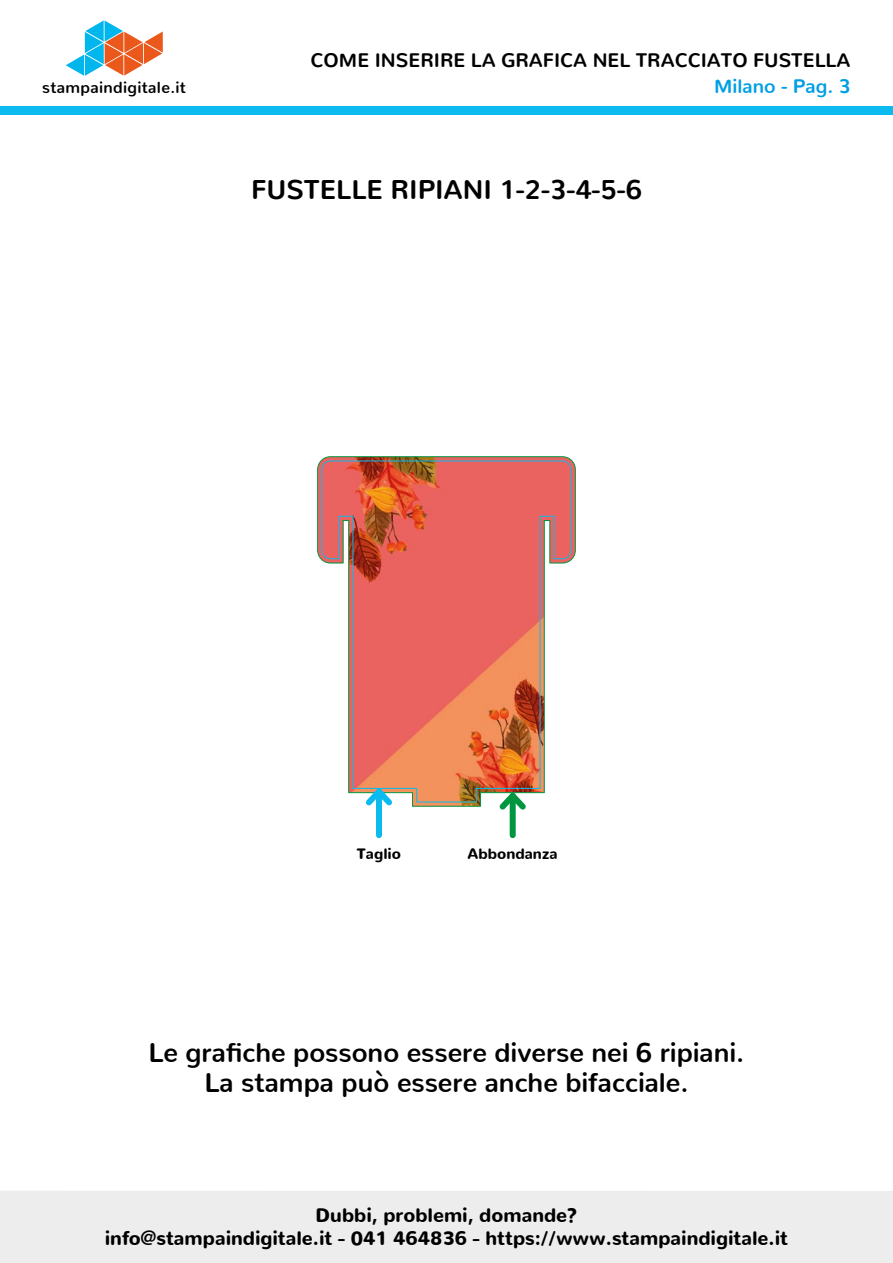
<style>
.page{position:relative;width:893px;height:1263px;background:#fff}
.page>*{position:absolute;margin:0;border:0;box-sizing:border-box;transform-origin:0 0}
.t1{font:700 27px/30px "Nunito";color:#000;text-align:center}
.t2{font:900 19.5px/22.5px "Nunito";color:#000;text-align:center}
.t3{font:700 19.5px "Nunito";color:#000}
.t4{font:700 19.5px "Nunito";color:#009fe3}
.t5{font:700 16.05px "Nunito";letter-spacing:.02em;color:#000}
.t6{font:900 15px "Nunito";color:#000}
</style>
<div class="page">
<div style="left:0;top:1191px;width:893px;height:72px;background:#ededed"></div>
<svg style="left:66px;top:20px;width:97px;height:56px"></svg>
<div style="left:0;top:106px;width:893px;height:9px;background:#0bbbef"></div>
<svg style="left:317px;top:456px;width:259px;height:351px"></svg>
<svg style="left:321px;top:460px;width:250px;height:342px"></svg>
<div style="left:510px;top:796px;width:6px;height:39px;background:#009640"></div>
<svg style="left:494px;top:787px;width:37px;height:28px"></svg>
<div style="left:376px;top:791px;width:6px;height:44px;background:#0bbbef"></div>
<svg style="left:360px;top:783px;width:38px;height:24px"></svg>
<p class="t5" style="left:42px;top:73px;width:145px">stampaindigitale.it</p>
<p class="t3" style="left:311px;top:43px;width:541px">COME INSERIRE LA GRAFICA NEL TRACCIATO FUSTELLA</p>
<p class="t4" style="left:714px;top:68px;width:138px">Milano - Pag. 3</p>
<p class="t1" style="left:251px;top:171px;width:392px">FUSTELLE RIPIANI 1-2-3-4-5-6</p>
<p class="t6" style="left:357px;top:840px;width:45px">Taglio</p>
<p class="t6" style="left:468px;top:840px;width:91px">Abbondanza</p>
<p class="t1" style="left:148px;top:1034px;width:597px">Le grafiche possono essere diverse nei 6 ripiani.<br>La stampa può essere anche bifacciale.</p>
<p class="t2" style="left:105px;top:1201px;width:685px">Dubbi, problemi, domande?<br>info@stampaindigitale.it - 041 464836 - https://www.stampaindigitale.it</p>
</div>
